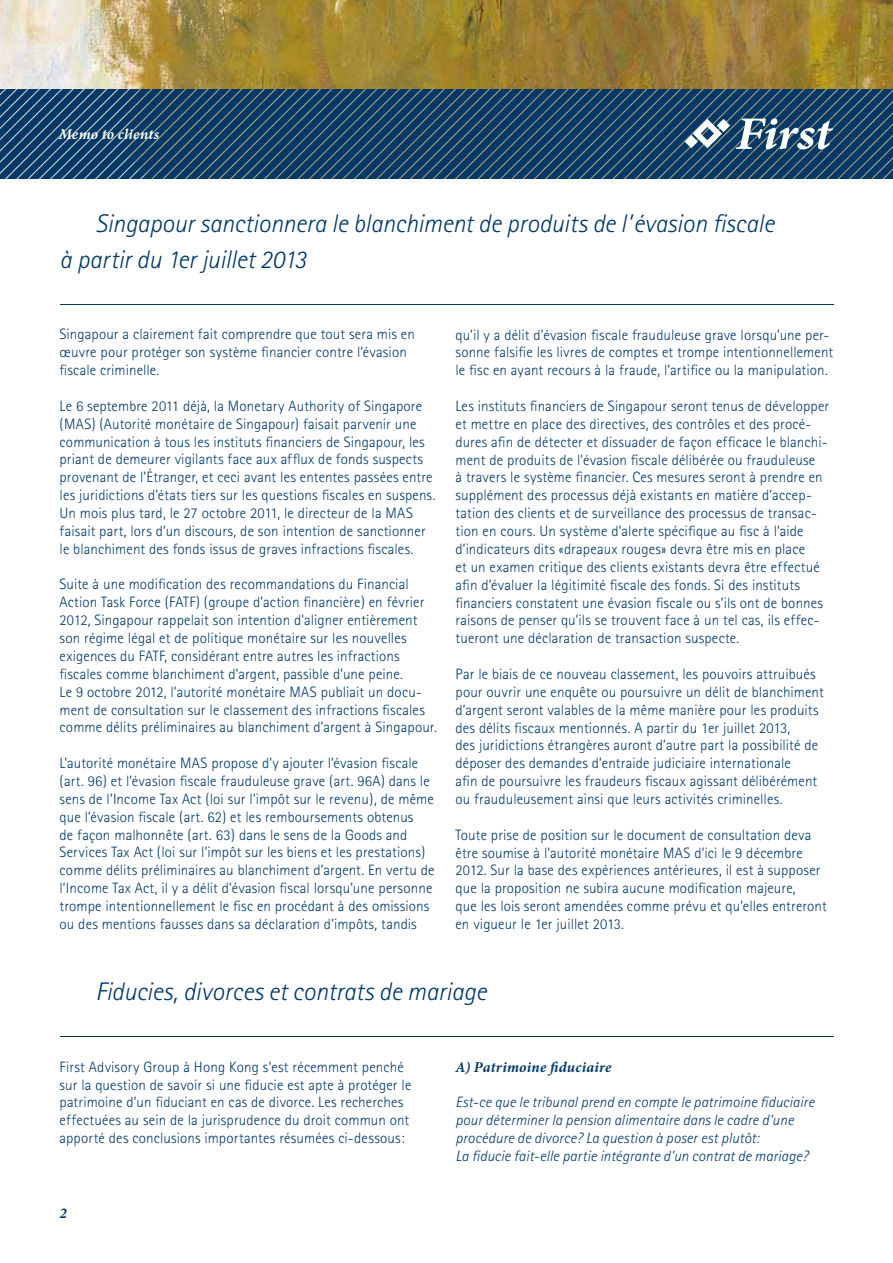
<style>
.page{position:relative;width:893px;height:1263px;background:#fff}
.page>*{position:absolute;margin:0;border:0;box-sizing:border-box;transform-origin:0 0}
.t1{font:italic 300 25.5px/35.7px "Rotis Sans Serif";letter-spacing:-.005em;color:#003867}
.t2{font:300 15px/17.9px "Rotis Sans Serif";letter-spacing:.01em;color:#003867}
.t3{font:italic 300 15px/17.9px "Rotis Sans Serif";letter-spacing:.005em;color:#003867}
.t4{font:italic 700 15px "Minion Pro";letter-spacing:.02em;color:#003867}
.t5{font:italic 700 15px "Minion Pro";letter-spacing:.02em;color:#fff}
</style>
<div class="page">
<img style="left:0;top:0;width:893px;height:89px">
<svg style="left:0;top:89px;width:893px;height:90px;fill:#003867"></svg>
<svg style="left:736px;top:118px;width:97px;height:31px"></svg>
<svg style="left:685px;top:119px;width:45px;height:29px"></svg>
<hr style="left:60px;top:304px;width:773px;height:1px;background:#003867">
<hr style="left:60px;top:1036px;width:773px;height:1px;background:#003867">
<p class="t5" style="left:59px;top:124px;width:102px">Memo to clients</p>
<h1 class="t1" style="left:60px;top:206px;width:716px;text-indent:36px">Singapour sanctionnera le blanchiment de produits de l’évasion fiscale à partir du 1er juillet 2013</h1>
<p class="t2" style="left:60px;top:325px;width:357px">Singapour a clairement fait comprendre que tout sera mis en œuvre pour protéger son système financier contre l’évasion fiscale criminelle.</p>
<p class="t2" style="left:60px;top:397px;width:377px">Le 6 septembre 2011 déjà, la Monetary Authority of Singapore (MAS) (Autorité monétaire de Singapour) faisait parvenir une communication à tous les instituts financiers de Singapour, les priant de demeurer vigilants face aux afflux de fonds suspects provenant de l’Étranger, et ceci avant les ententes passées entre les juridictions d’états tiers sur les questions fiscales en suspens.<br>Un mois plus tard, le 27 octobre 2011, le directeur de la MAS faisait part, lors d’un discours, de son intention de sanctionner le blanchiment des fonds issus de graves infractions fiscales.</p>
<p class="t2" style="left:60px;top:575px;width:379px">Suite à une modification des recommandations du Financial Action Task Force (FATF) (groupe d’action financière) en février 2012, Singapour rappelait son intention d’aligner entièrement son régime légal et de politique monétaire sur les nouvelles exigences du FATF, considérant entre autres les infractions fiscales comme blanchiment d’argent, passible d’une peine.<br>Le 9 octobre 2012, l’autorité monétaire MAS publiait un docu&shy;ment de consultation sur le classement des infractions fiscales comme délits préliminaires au blanchiment d’argent à Singapour.</p>
<p class="t2" style="left:60px;top:754px;width:377px">L’autorité monétaire MAS propose d’y ajouter l’évasion fiscale (art. 96) et l’évasion fiscale frauduleuse grave (art. 96A) dans le sens de l’Income Tax Act (loi sur l’impôt sur le revenu), de même que l’évasion fiscale (art. 62) et les remboursements obtenus<br>de façon malhonnête (art. 63) dans le sens de la Goods and Services Tax Act (loi sur l’impôt sur les biens et les prestations) comme délits préliminaires au blanchiment d’argent. En vertu de l’Income Tax Act, il y a délit d’évasion fiscal lorsqu’une personne trompe intentionnellement le fisc en procédant à des omissions ou des mentions fausses dans sa déclaration d’impôts, tandis</p>
<p class="t2" style="left:455px;top:325px;width:379px">qu’il y a délit d’évasion fiscale frauduleuse grave lorsqu’une per&shy;sonne falsifie les livres de comptes et trompe intentionnellement le fisc en ayant recours à la fraude, l’artifice ou la manipulation.</p>
<p class="t2" style="left:455px;top:397px;width:375px">Les instituts financiers de Singapour seront tenus de développer et mettre en place des directives, des contrôles et des procé&shy;dures afin de détecter et dissuader de façon efficace le blanchi&shy;ment de produits de l’évasion fiscale délibérée ou frauduleuse<br>à travers le système financier. Ces mesures seront à prendre en supplément des processus déjà existants en matière d’accep&shy;tation des clients et de surveillance des processus de transac&shy;tion en cours. Un système d’alerte spécifique au fisc à l’aide d’indicateurs dits «drapeaux rouges» devra être mis en place<br>et un examen critique des clients existants devra être effectué afin d’évaluer la légitimité fiscale des fonds. Si des instituts financiers constatent une évasion fiscale ou s’ils ont de bonnes raisons de penser qu’ils se trouvent face à un tel cas, ils effec&shy;tueront une déclaration de transaction suspecte.</p>
<p class="t2" style="left:455px;top:665px;width:370px">Par le biais de ce nouveau classement, les pouvoirs attruibués pour ouvrir une enquête ou poursuivre un délit de blanchiment d’argent seront valables de la même manière pour les produits des délits fiscaux mentionnés. A partir du 1er juillet 2013,<br>des juridictions étrangères auront d’autre part la possibilité de déposer des demandes d’entraide judiciaire internationale<br>afin de poursuivre les fraudeurs fiscaux agissant délibérément ou frauduleusement ainsi que leurs activités criminelles.</p>
<p class="t2" style="left:455px;top:826px;width:373px">Toute prise de position sur le document de consultation deva être soumise à l’autorité monétaire MAS d’ici le 9 décembre 2012. Sur la base des expériences antérieures, il est à supposer que la proposition ne subira aucune modification majeure,<br>que les lois seront amendées comme prévu et qu’elles entreront en vigueur le 1er juillet 2013.</p>
<h1 class="t1" style="left:96px;top:974px;width:393px">Fiducies, divorces et contrats de mariage</h1>
<p class="t2" style="left:60px;top:1058px;width:353px">First Advisory Group à Hong Kong s’est récemment penché sur la question de savoir si une fiducie est apte à protéger le patrimoine d’un fiduciant en cas de divorce. Les recherches effectuées au sein de la jurisprudence du droit commun ont apporté des conclusions importantes résumées ci-dessous:</p>
<p class="t4" style="left:455px;top:1056px;width:158px">A) Patrimoine fiduciaire</p>
<p class="t3" style="left:455px;top:1094px;width:360px">Est-ce que le tribunal prend en compte le patrimoine fiduciaire pour déterminer la pension alimentaire dans le cadre d’une procédure de divorce? La question à poser est plutôt:<br>La fiducie fait-elle partie intégrante d’un contrat de mariage?</p>
<p class="t4" style="left:60px;top:1202px;width:9px">2</p>
</div>
